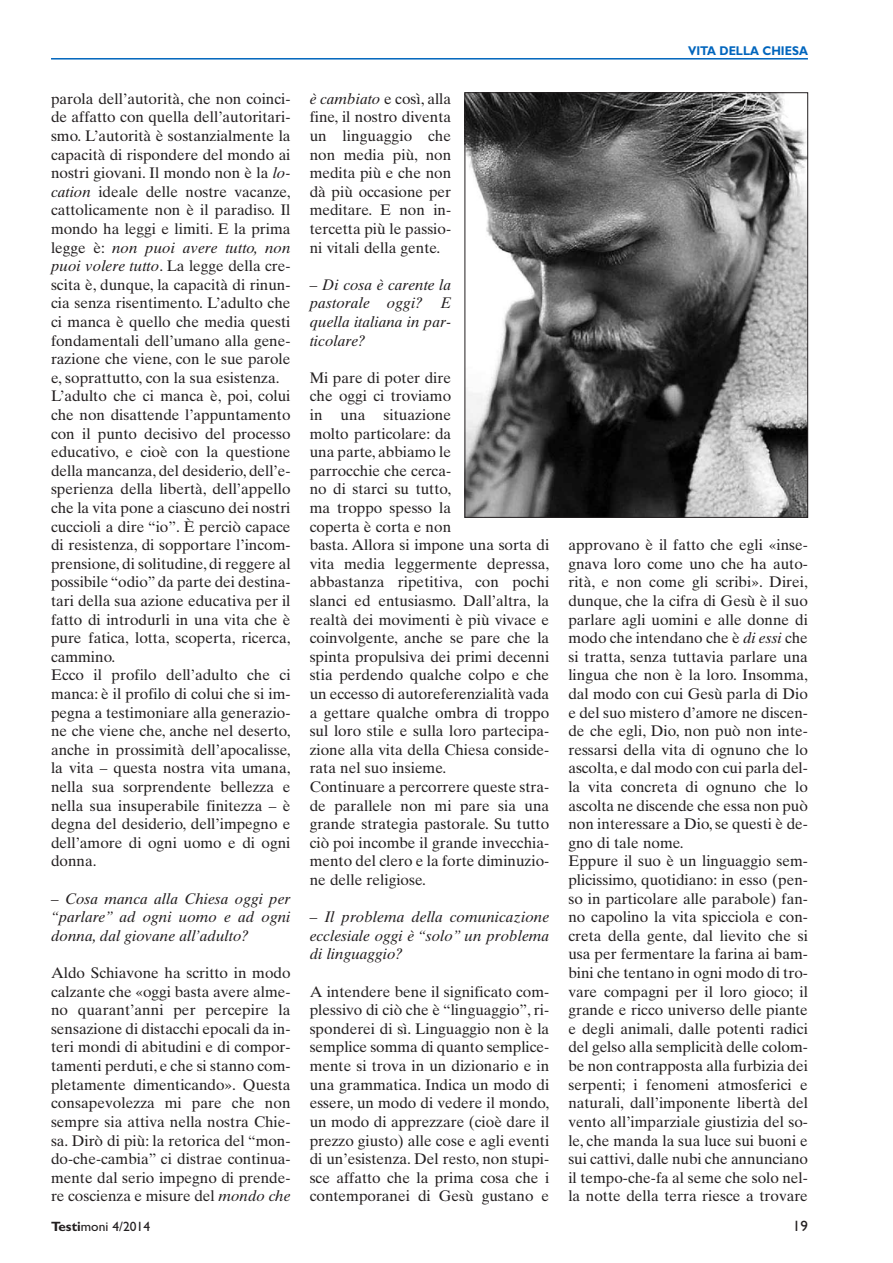
<style>
.page{position:relative;width:893px;height:1263px;background:#fff}
.page>*{position:absolute;margin:0;border:0;box-sizing:border-box;transform-origin:0 0}
.t1{font:15.3px/18.6px "Times Ten";color:#231f20}
.t2{font:italic 15.3px/18.6px "Times Ten";color:#231f20;text-align:justify}
.t3{font:15px "Gill Sans";color:#231f20}
.t4{font:13.5px "Gill Sans";color:#231f20}
.t5{font:700 12.75px "Gill Sans";color:#0065bd;scale:.9 1}
.s1{font-style:italic}
.s2{font-weight:700}
</style>
<div class="page">
<hr style="left:51px;top:58px;width:757px;height:2px;background:#0065bd">
<img style="left:467px;top:94px;width:339px;height:422px">
<div style="left:465px;top:92px;width:343px;height:426px;border:1px solid #231f20"></div>
<p class="t1" style="left:51px;top:91px;width:241px">parola dell’autorità, che non coinci&shy;de affatto con quella dell’autoritari&shy;smo. L’autorità è sostanzialmente la capacità di rispondere del mondo ai nostri giovani. Il mondo non è la <span class="s1">lo&shy;cation</span> ideale delle nostre vacanze, cattolicamente non è il paradiso. Il mondo ha leggi e limiti. E la prima legge è: <span class="s1">non puoi avere tutto, non puoi volere tutto</span>. La legge della cre&shy;scita è, dunque, la capacità di rinun&shy;cia senza risentimento. L’adulto che ci manca è quello che media questi fondamentali dell’umano alla gene&shy;razione che viene, con le sue parole e, soprattutto, con la sua esistenza.<br>L’adulto che ci manca è, poi, colui che non disattende l’appuntamento con il punto decisivo del processo educativo, e cioè con la questione della mancanza, del desiderio, dell’e&shy;sperienza della libertà, dell’appello che la vita pone a ciascuno dei nostri cuccioli a dire “io”. È perciò capace di resistenza, di sopportare l’incom&shy;prensione, di solitudine, di reggere al possibile “odio” da parte dei destina&shy;tari della sua azione educativa per il fatto di introdurli in una vita che è pure fatica, lotta, scoperta, ricerca, cammino.<br>Ecco il profilo dell’adulto che ci manca: è il profilo di colui che si im&shy;pegna a testimoniare alla generazio&shy;ne che viene che, anche nel deserto, anche in prossimità dell’apocalisse, la vita – questa nostra vita umana, nella sua sorprendente bellezza e nella sua insuperabile finitezza – è degna del desiderio, dell’impegno e dell’amore di ogni uomo e di ogni donna.</p>
<p class="t2" style="left:51px;top:891px;width:241px">– Cosa manca alla Chiesa oggi per “parlare” ad ogni uomo e ad ogni donna, dal giovane all’adulto?</p>
<p class="t1" style="left:51px;top:965px;width:241px;text-align:justify">Aldo Schiavone ha scritto in modo calzante che «oggi basta avere alme&shy;no quarant’anni per percepire la sensazione di distacchi epocali da in&shy;teri mondi di abitudini e di compor&shy;tamenti perduti, e che si stanno com&shy;pletamente dimenticando». Questa consapevolezza mi pare che non sempre sia attiva nella nostra Chie&shy;sa. Dirò di più: la retorica del “mon&shy;do-che-cambia” ci distrae continua&shy;mente dal serio impegno di prende&shy;re coscienza e misure del <span class="s1">mondo che</span></p>
<p class="t1" style="left:310px;top:91px;width:143px;text-align:justify"><span class="s1">è cambiato</span> e così, alla fine, il nostro diventa un linguaggio che non media più, non medita più e che non dà più occasione per meditare. E non in&shy;tercetta più le passio&shy;ni vitali della gente.</p>
<p class="t2" style="left:310px;top:277px;width:143px">– Di cosa è carente la pastorale oggi? E quella italiana in par&shy;ticolare?</p>
<p class="t1" style="left:310px;top:370px;width:241px">Mi pare di poter dire<br>che oggi ci troviamo<br>in una situazione<br>molto particolare: da<br>una parte, abbiamo le<br>parrocchie che cerca-<br>no di starci su tutto,<br>ma troppo spesso la<br>coperta è corta e non<br>basta. Allora si impone una sorta di vita media leggermente depressa, abbastanza ripetitiva, con pochi slanci ed entusiasmo. Dall’altra, la realtà dei movimenti è più vivace e coinvolgente, anche se pare che la spinta propulsiva dei primi decenni stia perdendo qualche colpo e che un eccesso di autoreferenzialità vada a gettare qualche ombra di troppo sul loro stile e sulla loro partecipa&shy;zione alla vita della Chiesa conside&shy;rata nel suo insieme.<br>Continuare a percorrere queste stra&shy;de parallele non mi pare sia una grande strategia pastorale. Su tutto ciò poi incombe il grande invecchia&shy;mento del clero e la forte diminuzio&shy;ne delle religiose.</p>
<p class="t2" style="left:310px;top:909px;width:241px">– Il problema della comunicazione ecclesiale oggi è “solo” un problema di linguaggio?</p>
<p class="t1" style="left:310px;top:984px;width:241px;text-align:justify">A intendere bene il significato com&shy;plessivo di ciò che è “linguaggio”, ri&shy;sponderei di sì. Linguaggio non è la semplice somma di quanto semplice&shy;mente si trova in un dizionario e in una grammatica. Indica un modo di essere, un modo di vedere il mondo, un modo di apprezzare (cioè dare il prezzo giusto) alle cose e agli eventi di un’esistenza. Del resto, non stupi&shy;sce affatto che la prima cosa che i contemporanei di Gesù gustano e</p>
<p class="t5" style="left:688px;top:46px;width:135px">VITA DELLA CHIESA</p>
<p class="t1" style="left:568px;top:537px;width:241px">approvano è il fatto che egli «inse&shy;gnava loro come uno che ha auto&shy;rità, e non come gli scribi». Direi, dunque, che la cifra di Gesù è il suo parlare agli uomini e alle donne di modo che intendano che è <span class="s1">di essi</span> che si tratta, senza tuttavia parlare una lingua che non è la loro. Insomma, dal modo con cui Gesù parla di Dio e del suo mistero d’amore ne discen&shy;de che egli, Dio, non può non inte&shy;ressarsi della vita di ognuno che lo ascolta, e dal modo con cui parla del&shy;la vita concreta di ognuno che lo ascolta ne discende che essa non può non interessare a Dio, se questi è de&shy;gno di tale nome.<br>Eppure il suo è un linguaggio sem&shy;plicissimo, quotidiano: in esso (pen&shy;so in particolare alle parabole) fan&shy;no capolino la vita spicciola e con&shy;creta della gente, dal lievito che si usa per fermentare la farina ai bam&shy;bini che tentano in ogni modo di tro&shy;vare compagni per il loro gioco; il grande e ricco universo delle piante e degli animali, dalle potenti radici del gelso alla semplicità delle colom&shy;be non contrapposta alla furbizia dei serpenti; i fenomeni atmosferici e naturali, dall’imponente libertà del vento all’imparziale giustizia del so&shy;le, che manda la sua luce sui buoni e sui cattivi, dalle nubi che annunciano il tempo-che-fa al seme che solo nel&shy;la notte della terra riesce a trovare</p>
<p class="t4" style="left:51px;top:1222px;width:101px"><span class="s2">Testi</span>moni 4/2014</p>
<p class="t3" style="left:793px;top:1221px;width:16px">19</p>
</div>
